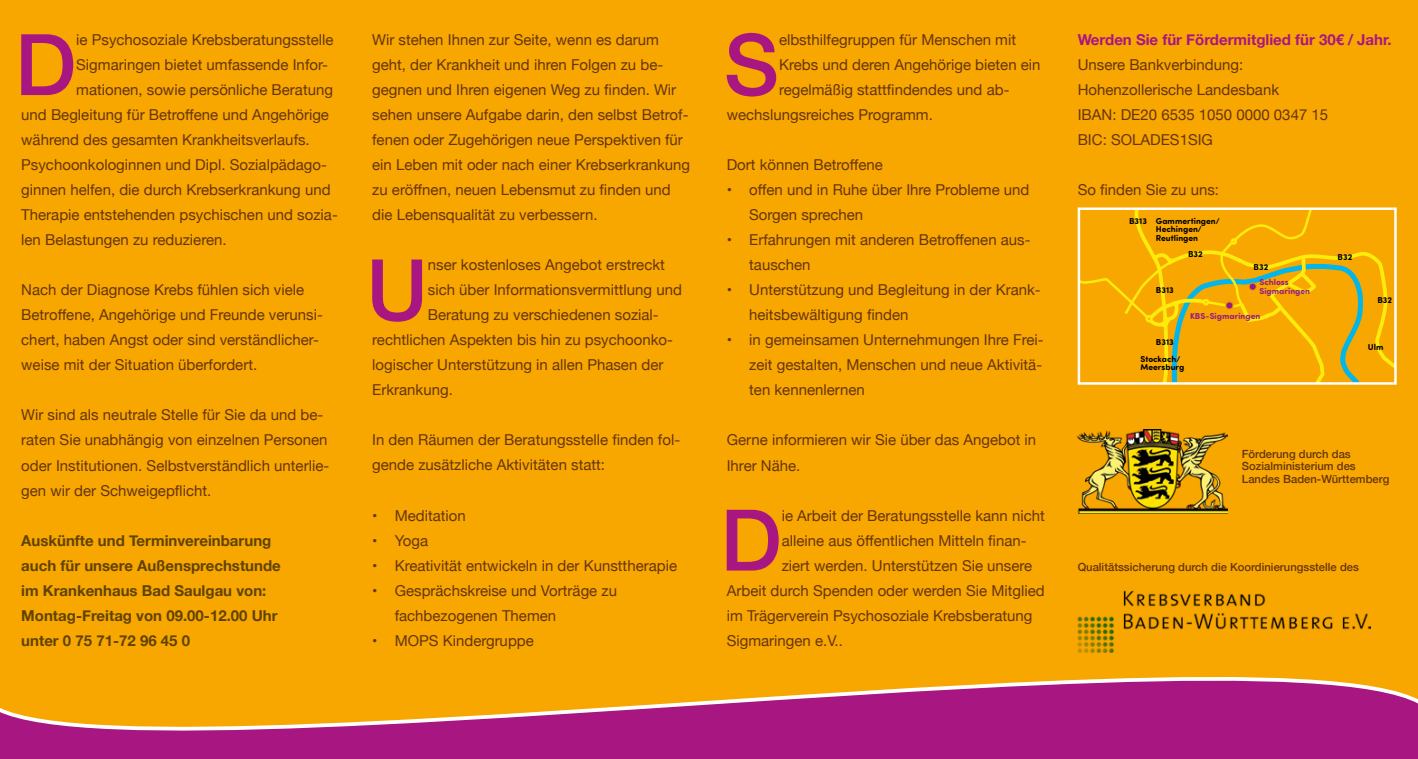
<style>
.page{position:relative;width:1418px;height:759px;background:#fff}
.page>*{position:absolute;margin:0;border:0;box-sizing:border-box;transform-origin:0 0}
.t1{font:500 85px "Helvetica Neue";color:#a81681}
.t2{font:15px/25px "Helvetica Neue";color:#65350c}
.t3{font:700 15px/25px "Helvetica Neue";color:#604300}
.t4{font:700 15px "Helvetica Neue";color:#a81681}
.t5{font:500 11.25px/12.5px "Helvetica Neue";color:#65350c}
.t6{font:700 8.62px/8.6px "Sofia Pro Soft";color:#000}
.t7{font:700 8.62px/8.6px "Sofia Pro Soft";color:#961b82}
</style>
<div class="page">
<div style="left:0;top:0;width:1417px;height:758px;background:#f8a600"></div>
<svg style="left:0;top:625px;width:1417px;height:133px"></svg>
<img style="left:1077px;top:429px;width:150px;height:84px">
<img style="left:1077px;top:590px;width:293px;height:62px">
<svg style="left:1366px;top:207px;width:31px;height:178px"></svg>
<svg style="left:1077px;top:210px;width:289px;height:175px"></svg>
<div style="left:1077px;top:207px;width:319px;height:177px;border:2px solid #fff"></div>
<h1 class="t1" style="left:15px;top:-4px;width:63px">D</h1>
<p class="t2" style="left:76px;top:28px;width:259px">ie Psychosoziale Krebsberatungsstelle</p>
<p class="t2" style="left:76px;top:53px;width:253px">Sigmaringen bietet umfassende Infor-</p>
<p class="t2" style="left:76px;top:78px;width:258px">mationen, sowie persönliche Beratung</p>
<p class="t2" style="left:21px;top:103px;width:309px">und Begleitung für Betroffene und Angehörige</p>
<p class="t2" style="left:21px;top:128px;width:290px">während des gesamten Krankheitsverlaufs.</p>
<p class="t2" style="left:21px;top:153px;width:307px">Psychoonkologinnen und Dipl. Sozialpädago-</p>
<p class="t2" style="left:21px;top:178px;width:311px">ginnen helfen, die durch Krebserkrankung und</p>
<p class="t2" style="left:21px;top:203px;width:318px">Therapie entstehenden psychischen und sozia-</p>
<p class="t2" style="left:21px;top:228px;width:207px">len Belastungen zu reduzieren.</p>
<p class="t2" style="left:21px;top:278px;width:303px">Nach der Diagnose Krebs fühlen sich viele Betroffene, Angehörige und Freunde verunsi&shy;chert, haben Angst oder sind verständlicher&shy;weise mit der Situation überfordert.</p>
<p class="t2" style="left:21px;top:403px;width:309px">Wir sind als neutrale Stelle für Sie da und be&shy;raten Sie unabhängig von einzelnen Personen oder Institutionen. Selbstverständlich unterlie&shy;gen wir der Schweigepflicht.</p>
<p class="t3" style="left:21px;top:528px;width:261px">Auskünfte und Terminvereinbarung auch für unsere Außensprechstunde im Krankenhaus Bad Saulgau von:<br>Montag-Freitag von 09.00-12.00 Uhr unter 0 75 71-72 96 45 0</p>
<p class="t2" style="left:372px;top:28px;width:319px">Wir stehen Ihnen zur Seite, wenn es darum geht, der Krankheit und ihren Folgen zu be&shy;gegnen und Ihren eigenen Weg zu finden. Wir sehen unsere Aufgabe darin, den selbst Betrof&shy;fenen oder Zugehörigen neue Perspektiven für ein Leben mit oder nach einer Krebserkrankung zu eröffnen, neuen Lebensmut zu finden und die Lebensqualität zu verbessern.</p>
<h1 class="t1" style="left:366px;top:221px;width:63px">U</h1>
<p class="t2" style="left:428px;top:253px;width:238px">nser kostenloses Angebot erstreckt</p>
<p class="t2" style="left:428px;top:278px;width:255px">sich über Informationsvermittlung und</p>
<p class="t2" style="left:428px;top:303px;width:232px">Beratung zu verschiedenen sozial-</p>
<p class="t2" style="left:372px;top:328px;width:302px">rechtlichen Aspekten bis hin zu psychoonko-</p>
<p class="t2" style="left:372px;top:353px;width:293px">logischer Unterstützung in allen Phasen der</p>
<p class="t2" style="left:372px;top:378px;width:82px">Erkrankung.</p>
<p class="t2" style="left:372px;top:428px;width:309px">In den Räumen der Beratungsstelle finden fol&shy;gende zusätzliche Aktivitäten statt:</p>
<p class="t2" style="left:372px;top:503px;width:95px">• Meditation</p>
<p class="t2" style="left:372px;top:528px;width:57px">• Yoga</p>
<p class="t2" style="left:372px;top:553px;width:306px">• Kreativität entwickeln in der Kunsttherapie</p>
<p class="t2" style="left:395px;top:578px;width:224px;text-indent:-22px">• Gesprächskreise und Vorträge zu fachbezogenen Themen</p>
<p class="t2" style="left:372px;top:628px;width:163px">• MOPS Kindergruppe</p>
<h1 class="t1" style="left:724px;top:-4px;width:57px">S</h1>
<p class="t2" style="left:779px;top:28px;width:239px">elbsthilfegruppen für Menschen mit</p>
<p class="t2" style="left:779px;top:53px;width:263px">Krebs und deren Angehörige bieten ein</p>
<p class="t2" style="left:779px;top:78px;width:232px">regelmäßig stattfindendes und ab-</p>
<p class="t2" style="left:726px;top:103px;width:208px">wechslungsreiches Programm.</p>
<p class="t2" style="left:726px;top:153px;width:158px">Dort können Betroffene</p>
<p class="t2" style="left:749px;top:178px;width:282px;text-indent:-22px">• offen und in Ruhe über Ihre Probleme und<br>Sorgen sprechen</p>
<p class="t2" style="left:749px;top:228px;width:283px;text-indent:-22px">• Erfahrungen mit anderen Betroffenen aus&shy;tauschen</p>
<p class="t2" style="left:749px;top:278px;width:293px;text-indent:-22px">• Unterstützung und Begleitung in der Krank&shy;heitsbewältigung finden</p>
<p class="t2" style="left:749px;top:328px;width:296px;text-align:justify;text-indent:-22px">• in gemeinsamen Unternehmungen Ihre Frei&shy;zeit gestalten, Menschen und neue Aktivitä&shy;ten kennenlernen</p>
<p class="t2" style="left:726px;top:428px;width:311px">Gerne informieren wir Sie über das Angebot in<br>Ihrer Nähe.</p>
<h1 class="t1" style="left:720px;top:471px;width:63px">D</h1>
<p class="t2" style="left:781px;top:503px;width:265px">ie Arbeit der Beratungsstelle kann nicht</p>
<p class="t2" style="left:781px;top:528px;width:246px">alleine aus öffentlichen Mitteln finan-</p>
<p class="t2" style="left:781px;top:553px;width:252px">ziert werden. Unterstützen Sie unsere</p>
<p class="t2" style="left:726px;top:578px;width:319px">Arbeit durch Spenden oder werden Sie Mitglied</p>
<p class="t2" style="left:726px;top:603px;width:307px">im Trägerverein Psychosoziale Krebsberatung</p>
<p class="t2" style="left:726px;top:628px;width:118px">Sigmaringen e.V..</p>
<p class="t4" style="left:1077px;top:28px;width:315px">Werden Sie für Fördermitglied für 30€ / Jahr.</p>
<p class="t2" style="left:1077px;top:53px;width:252px">Unsere Bankverbindung:<br>Hohenzollerische Landesbank<br>IBAN: DE20 6535 1050 0000 0347 15<br>BIC: SOLADES1SIG</p>
<p class="t2" style="left:1077px;top:178px;width:143px">So finden Sie zu uns:</p>
<p class="t6" style="left:1128px;top:216px;width:20px">B313</p>
<p class="t6" style="left:1155px;top:216px;width:65px">Gammertingen/<br>Hechingen/<br>Reutlingen</p>
<p class="t6" style="left:1155px;top:285px;width:20px">B313</p>
<p class="t6" style="left:1155px;top:337px;width:20px">B313</p>
<p class="t6" style="left:1187px;top:249px;width:16px">B32</p>
<p class="t6" style="left:1253px;top:262px;width:16px">B32</p>
<p class="t7" style="left:1259px;top:277px;width:52px">Schloss<br>Sigmaringen</p>
<p class="t7" style="left:1190px;top:311px;width:72px">KBS-Sigmaringen</p>
<p class="t6" style="left:1140px;top:353px;width:45px">Stockach/<br>Meersburg</p>
<p class="t6" style="left:1337px;top:252px;width:16px">B32</p>
<p class="t6" style="left:1377px;top:295px;width:16px">B32</p>
<p class="t6" style="left:1367px;top:342px;width:17px">Ulm</p>
<p class="t5" style="left:1241px;top:446px;width:149px">Förderung durch das<br>Sozialministerium des<br>Landes Baden-Württemberg</p>
<p class="t5" style="left:1077px;top:559px;width:283px">Qualitätssicherung durch die Koordinierungsstelle des</p>
</div>
